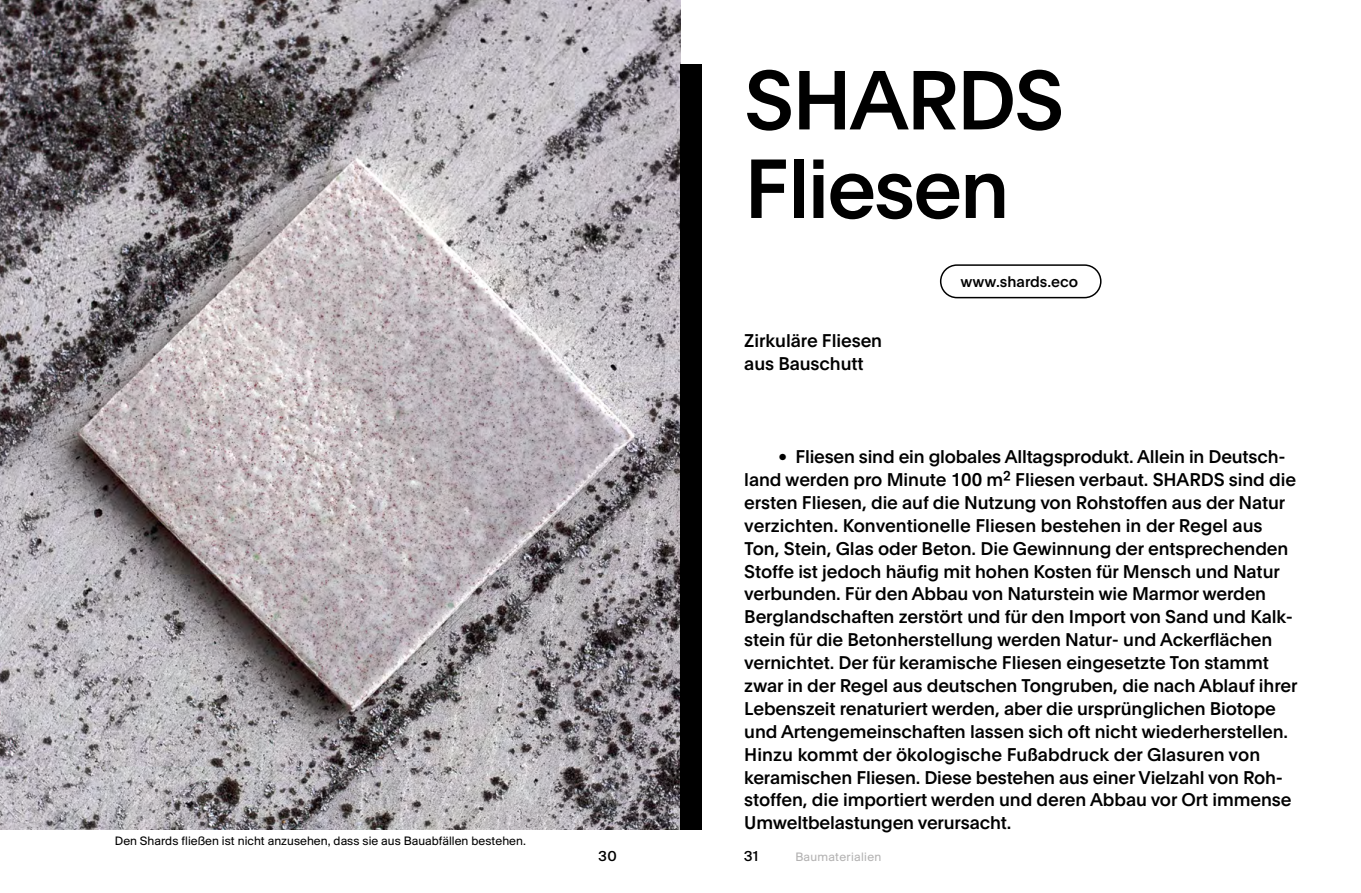
<style>
.page{position:relative;width:1361px;height:893px;background:#fff}
.page>*{position:absolute;margin:0;border:0;box-sizing:border-box;transform-origin:0 0}
.t1{font:500 81.75px/88.5px "Plain";letter-spacing:-.02em;color:#000}
.t2{font:500 18px/23px "Plain";letter-spacing:-.005em;color:#000}
.t3{font:500 15px "Plain";color:#000}
.t4{font:500 15px "Suisse Sans";color:#000}
.t5{font:12.75px "Suisse Sans";letter-spacing:.005em;color:#000}
.t6{font:12.75px "Suisse Sans";letter-spacing:.025em;color:#b3b2b2}
</style>
<div class="page">
<img style="left:0;top:0;width:680px;height:829px">
<div style="left:680px;top:64px;width:22px;height:765px;background:#000"></div>
<div style="left:940px;top:264px;width:161px;height:34px;border:2px solid #000;border-radius:16px"></div>
<p class="t5" style="left:115px;top:833px;width:413px">Den Shards fließen ist nicht anzusehen, dass sie aus Bauabfällen bestehen.</p>
<h1 class="t1" style="left:744px;top:52px;width:321px">SHARDS<br>Fliesen</h1>
<p class="t2" style="left:744px;top:328px;width:139px">Zirkuläre Fliesen aus Bauschutt</p>
<p class="t3" style="left:960px;top:271px;width:119px">www.shards.eco</p>
<p class="t2" style="left:744px;top:444px;width:555px;text-indent:34px">• Fliesen sind ein globales Alltagsprodukt. Allein in Deutsch&shy;land werden pro Minute 100 m2 Fliesen verbaut. SHARDS sind die ersten Fliesen, die auf die Nutzung von Rohstoffen aus der Natur verzichten. Konventionelle Fliesen bestehen in der Regel aus Ton, Stein, Glas oder Beton. Die Gewinnung der entsprechenden Stoffe ist jedoch häufig mit hohen Kosten für Mensch und Natur verbunden. Für den Abbau von Naturstein wie Marmor werden Berglandschaften zerstört und für den Import von Sand und Kalk&shy;stein für die Betonherstellung werden Natur- und Ackerflächen vernichtet. Der für keramische Fliesen eingesetzte Ton stammt zwar in der Regel aus deutschen Tongruben, die nach Ablauf ihrer Lebenszeit renaturiert werden, aber die ursprünglichen Biotope und Artengemeinschaften lassen sich oft nicht wiederherstellen.<br>Hinzu kommt der ökologische Fußabdruck der Glasuren von keramischen Fliesen. Diese bestehen aus einer Vielzahl von Roh&shy;stoffen, die importiert werden und deren Abbau vor Ort immense Umweltbelastungen verursacht.</p>
<p class="t4" style="left:598px;top:847px;width:20px">30</p>
<p class="t4" style="left:744px;top:847px;width:15px">31</p>
<p class="t6" style="left:795px;top:849px;width:87px">Baumaterialien</p>
</div>
